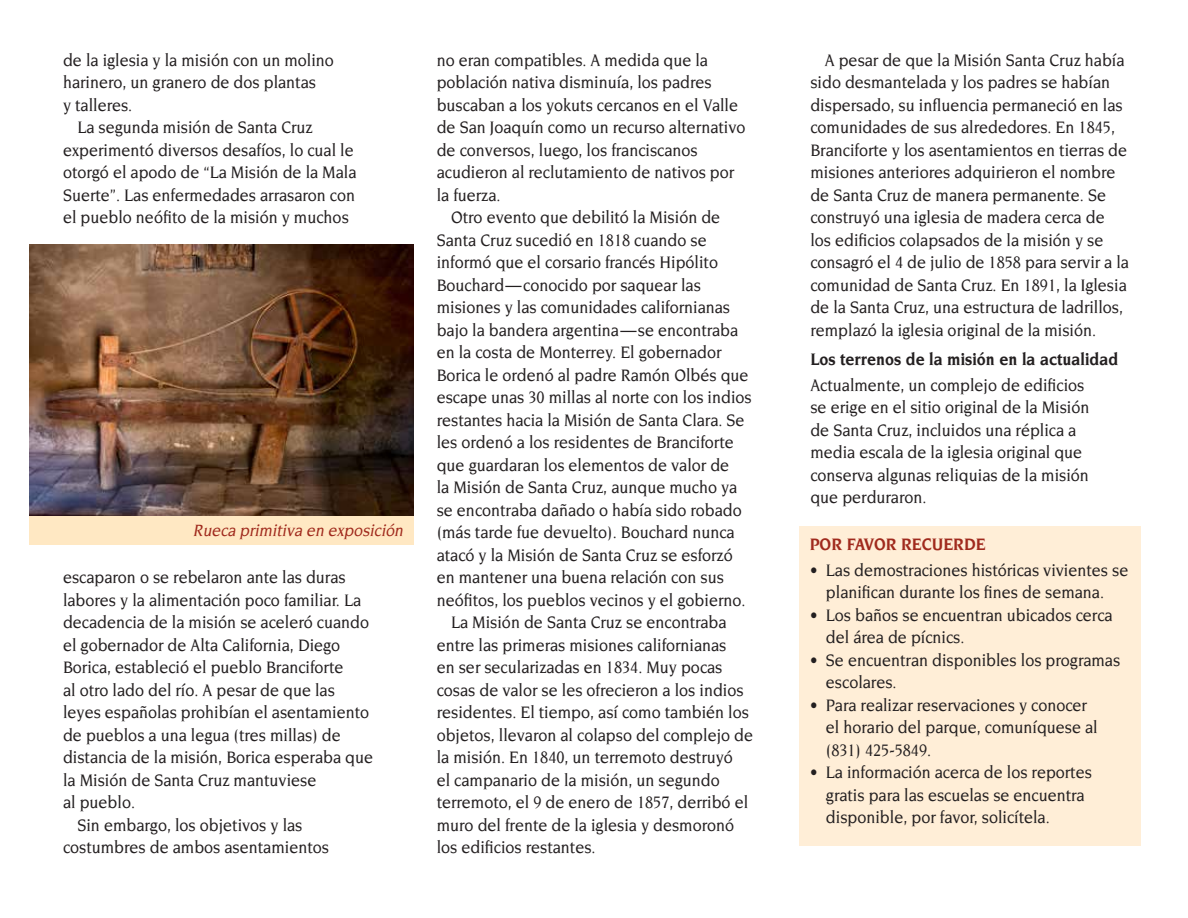
<style>
.page{position:relative;width:1188px;height:918px;background:#fff}
.page>*{position:absolute;margin:0;border:0;box-sizing:border-box;transform-origin:0 0}
.t1{font:500 18px/22.5px "Novarese";color:#231f20;scale:.9 1}
.t2{font:700 18px "Novarese";color:#231f20;scale:.9 1}
.t3{font:700 18px "Novarese";color:#a02a1d;scale:.9 1}
.t4{font:italic 500 17.7px "Novarese";color:#a02a1d;scale:.9 1}
</style>
<div class="page">
<div style="left:800px;top:526px;width:341px;height:320px;background:#ffeed7"></div>
<img style="left:29px;top:244px;width:385px;height:273px">
<div style="left:29px;top:517px;width:385px;height:28px;background:#ffe8c3"></div>
<p class="t1" style="left:63px;top:48px;width:303px">de la iglesia y la misión con un molino harinero, un granero de dos plantas<br>y talleres.</p>
<p class="t1" style="left:63px;top:116px;width:328px;text-indent:14px">La segunda misión de Santa Cruz experimentó diversos desafíos, lo cual le otorgó el apodo de “La Misión de la Mala Suerte”. Las enfermedades arrasaron con el pueblo neófito de la misión y muchos</p>
<p class="t4" style="left:193px;top:521px;width:239px">Rueca primitiva en exposición</p>
<p class="t1" style="left:63px;top:566px;width:316px">escaparon o se rebelaron ante las duras</p>
<p class="t1" style="left:63px;top:588px;width:333px">labores y la alimentación poco familiar. La</p>
<p class="t1" style="left:63px;top:611px;width:342px">decadencia de la misión se aceleró cuando</p>
<p class="t1" style="left:63px;top:633px;width:310px">el gobernador de Alta California, Diego</p>
<p class="t1" style="left:63px;top:656px;width:313px">Borica, estableció el pueblo Branciforte</p>
<p class="t1" style="left:63px;top:678px;width:304px">al otro lado del río. A pesar de que las</p>
<p class="t1" style="left:63px;top:701px;width:342px">leyes españolas prohibían el asentamiento</p>
<p class="t1" style="left:63px;top:723px;width:310px">de pueblos a una legua (tres millas) de</p>
<p class="t1" style="left:63px;top:746px;width:346px">distancia de la misión, Borica esperaba que</p>
<p class="t1" style="left:63px;top:768px;width:283px">la Misión de Santa Cruz mantuviese</p>
<p class="t1" style="left:63px;top:791px;width:82px">al pueblo.</p>
<p class="t1" style="left:77px;top:813px;width:252px">Sin embargo, los objetivos y las</p>
<p class="t1" style="left:63px;top:836px;width:297px">costumbres de ambos asentamientos</p>
<p class="t1" style="left:437px;top:48px;width:345px">no eran compatibles. A medida que la población nativa disminuía, los padres buscaban a los yokuts cercanos en el Valle de San Joaquín como un recurso alternativo de conversos, luego, los franciscanos acudieron al reclutamiento de nativos por la fuerza.</p>
<p class="t1" style="left:451px;top:206px;width:301px">Otro evento que debilitó la Misión de</p>
<p class="t1" style="left:437px;top:228px;width:302px">Santa Cruz sucedió en 1818 cuando se</p>
<p class="t1" style="left:437px;top:251px;width:314px">informó que el corsario francés Hipólito</p>
<p class="t1" style="left:437px;top:273px;width:295px">Bouchard — conocido por saquear las</p>
<p class="t1" style="left:437px;top:296px;width:327px">misiones y las comunidades californianas</p>
<p class="t1" style="left:437px;top:318px;width:337px">bajo la bandera argentina — se encontraba</p>
<p class="t1" style="left:437px;top:341px;width:318px">en la costa de Monterrey. El gobernador</p>
<p class="t1" style="left:437px;top:363px;width:348px">Borica le ordenó al padre Ramón Olbés que</p>
<p class="t1" style="left:437px;top:386px;width:352px">escape unas 30 millas al norte con los indios</p>
<p class="t1" style="left:437px;top:408px;width:344px">restantes hacia la Misión de Santa Clara. Se</p>
<p class="t1" style="left:437px;top:431px;width:332px">les ordenó a los residentes de Branciforte</p>
<p class="t1" style="left:437px;top:453px;width:327px">que guardaran los elementos de valor de</p>
<p class="t1" style="left:437px;top:476px;width:336px">la Misión de Santa Cruz, aunque mucho ya</p>
<p class="t1" style="left:437px;top:498px;width:341px">se encontraba dañado o había sido robado</p>
<p class="t1" style="left:437px;top:521px;width:333px">(más tarde fue devuelto). Bouchard nunca</p>
<p class="t1" style="left:437px;top:543px;width:331px">atacó y la Misión de Santa Cruz se esforzó</p>
<p class="t1" style="left:437px;top:566px;width:321px">en mantener una buena relación con sus</p>
<p class="t1" style="left:437px;top:588px;width:345px">neófitos, los pueblos vecinos y el gobierno.</p>
<p class="t1" style="left:451px;top:611px;width:308px">La Misión de Santa Cruz se encontraba</p>
<p class="t1" style="left:437px;top:633px;width:323px">entre las primeras misiones californianas</p>
<p class="t1" style="left:437px;top:656px;width:319px">en ser secularizadas en 1834. Muy pocas</p>
<p class="t1" style="left:437px;top:678px;width:343px">cosas de valor se les ofrecieron a los indios</p>
<p class="t1" style="left:437px;top:701px;width:348px">residentes. El tiempo, así como también los</p>
<p class="t1" style="left:437px;top:723px;width:353px">objetos, llevaron al colapso del complejo de</p>
<p class="t1" style="left:437px;top:746px;width:331px">la misión. En 1840, un terremoto destruyó</p>
<p class="t1" style="left:437px;top:768px;width:316px">el campanario de la misión, un segundo</p>
<p class="t1" style="left:437px;top:791px;width:348px">terremoto, el 9 de enero de 1857, derribó el</p>
<p class="t1" style="left:437px;top:813px;width:332px">muro del frente de la iglesia y desmoronó</p>
<p class="t1" style="left:437px;top:836px;width:178px">los edificios restantes.</p>
<p class="t1" style="left:810px;top:48px;width:356px;text-indent:14px">A pesar de que la Misión Santa Cruz había sido desmantelada y los padres se habían dispersado, su influencia permaneció en las comunidades de sus alrededores. En 1845, Branciforte y los asentamientos en tierras de misiones anteriores adquirieron el nombre de Santa Cruz de manera permanente. Se construyó una iglesia de madera cerca de los edificios colapsados de la misión y se consagró el 4 de julio de 1858 para servir a la comunidad de Santa Cruz. En 1891, la Iglesia de la Santa Cruz, una estructura de ladrillos, remplazó la iglesia original de la misión.</p>
<p class="t2" style="left:810px;top:349px;width:344px">Los terrenos de la misión en la actualidad</p>
<p class="t1" style="left:810px;top:373px;width:312px">Actualmente, un complejo de edificios se erige en el sitio original de la Misión de Santa Cruz, incluidos una réplica a media escala de la iglesia original que conserva algunas reliquias de la misión que perduraron.</p>
<p class="t3" style="left:810px;top:534px;width:197px">POR FAVOR RECUERDE</p>
<p class="t1" style="left:810px;top:559px;width:355px;text-align:center">• Las demostraciones históricas vivientes se planifican durante los fines de semana.</p>
<p class="t1" style="left:826px;top:604px;width:320px;text-indent:-16px">• Los baños se encuentran ubicados cerca del área de pícnics.</p>
<p class="t1" style="left:826px;top:649px;width:329px;text-indent:-16px">• Se encuentran disponibles los programas escolares.</p>
<p class="t1" style="left:826px;top:694px;width:304px;text-indent:-16px">• Para realizar reservaciones y conocer el horario del parque, comuníquese al (831) 425-5849.</p>
<p class="t1" style="left:826px;top:761px;width:297px;text-indent:-16px">• La información acerca de los reportes gratis para las escuelas se encuentra disponible, por favor, solicítela.</p>
</div>
